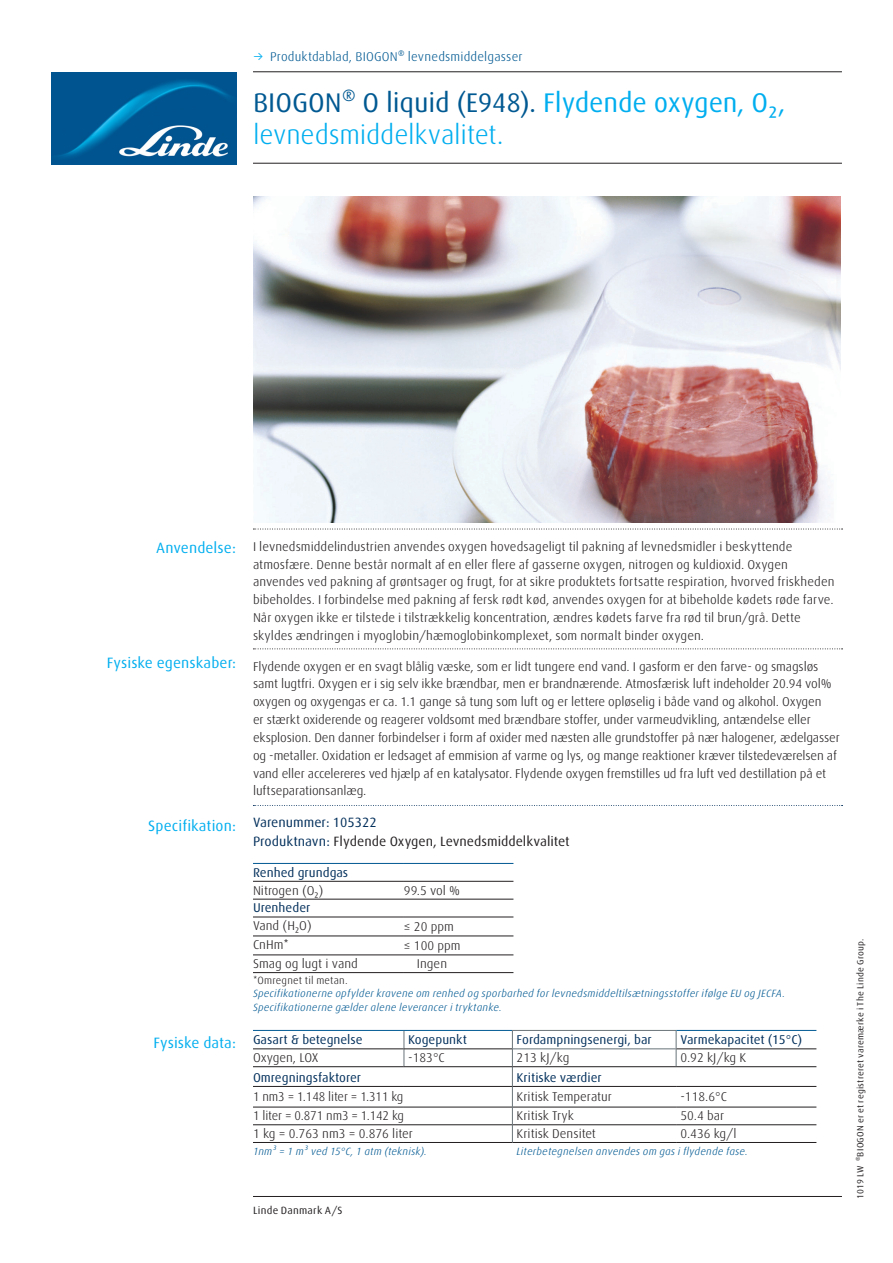
<style>
.page{position:relative;width:893px;height:1263px;background:#fff}
.page>*{position:absolute;margin:0;border:0;box-sizing:border-box;transform-origin:0 0}
.t1{font:300 27px/32.4px "Linde Dax Global";letter-spacing:-.01em;color:#00aeef}
.t2{font:15px "Linde Dax Global";letter-spacing:.005em;color:#00aeef}
.t3{font:13.5px/18.9px "Linde Dax Global";color:#231f20}
.t4{font:300 12.75px/17.9px "Linde Dax Global";letter-spacing:-.01em;color:#231f20}
.t5{font:12.75px "Linde Dax Global";color:#002e5a}
.t6{font:300 12.75px "Linde Dax Global";letter-spacing:.01em;color:#005992}
.t7{font:italic 300 10.5px/13.5px "Linde Dax Global";letter-spacing:.02em;color:#005992}
.t8{font:300 10.5px "Linde Dax Global";letter-spacing:.02em;color:#231f20}
.t9{font:10.5px "Linde Dax Global";letter-spacing:.02em;color:#231f20}
.t10{font:9px "Linde Dax Global";letter-spacing:.025em;color:#231f20}
.s1{font-weight:400;color:#00aeef}
.s2{font-weight:400}
.s3{font-weight:400;color:#005992}
.s4{color:#002e5a}
</style>
<div class="page">
<img style="left:253px;top:196px;width:587px;height:327px">
<hr style="left:253px;top:1196px;width:589px;height:1px;background:#231f20">
<hr style="left:253px;top:71px;width:589px;height:1px;background:#231f20">
<hr style="left:253px;top:163px;width:589px;height:1px;background:#231f20">
<img style="left:51px;top:72px;width:185px;height:92px">
<svg style="left:253px;top:529px;width:590px;height:1px"></svg>
<svg style="left:253px;top:648px;width:590px;height:1px"></svg>
<svg style="left:253px;top:805px;width:590px;height:1px"></svg>
<hr style="left:253px;top:881px;width:151px;height:1px;background:#231f20">
<hr style="left:404px;top:881px;width:109px;height:1px;background:#231f20">
<hr style="left:253px;top:899px;width:151px;height:1px;background:#231f20">
<hr style="left:404px;top:899px;width:109px;height:1px;background:#231f20">
<hr style="left:253px;top:917px;width:151px;height:1px;background:#231f20">
<hr style="left:404px;top:917px;width:109px;height:1px;background:#231f20">
<hr style="left:253px;top:936px;width:151px;height:1px;background:#231f20">
<hr style="left:404px;top:936px;width:109px;height:1px;background:#231f20">
<hr style="left:253px;top:955px;width:151px;height:1px;background:#231f20">
<hr style="left:404px;top:955px;width:109px;height:1px;background:#231f20">
<hr style="left:253px;top:972px;width:151px;height:1px;background:#231f20">
<hr style="left:404px;top:972px;width:109px;height:1px;background:#231f20">
<hr style="left:253px;top:863px;width:151px;height:1px;background:#005992">
<hr style="left:404px;top:863px;width:109px;height:1px;background:#005992">
<hr style="left:253px;top:1048px;width:151px;height:1px;background:#231f20">
<hr style="left:253px;top:1066px;width:151px;height:1px;background:#231f20">
<hr style="left:253px;top:1086px;width:151px;height:1px;background:#231f20">
<hr style="left:404px;top:1086px;width:108px;height:1px;background:#231f20">
<hr style="left:676px;top:1086px;width:140px;height:1px;background:#231f20">
<hr style="left:253px;top:1107px;width:151px;height:1px;background:#231f20">
<hr style="left:404px;top:1107px;width:108px;height:1px;background:#231f20">
<hr style="left:676px;top:1107px;width:140px;height:1px;background:#231f20">
<hr style="left:253px;top:1124px;width:151px;height:1px;background:#231f20">
<hr style="left:404px;top:1124px;width:108px;height:1px;background:#231f20">
<hr style="left:676px;top:1124px;width:140px;height:1px;background:#231f20">
<hr style="left:253px;top:1142px;width:151px;height:1px;background:#231f20">
<hr style="left:404px;top:1142px;width:108px;height:1px;background:#231f20">
<hr style="left:676px;top:1142px;width:140px;height:1px;background:#231f20">
<hr style="left:253px;top:1030px;width:151px;height:1px;background:#005992">
<hr style="left:512px;top:1066px;width:164px;height:1px;background:#231f20">
<hr style="left:512px;top:1086px;width:164px;height:1px;background:#231f20">
<hr style="left:512px;top:1107px;width:164px;height:1px;background:#231f20">
<hr style="left:512px;top:1124px;width:164px;height:1px;background:#231f20">
<hr style="left:512px;top:1142px;width:164px;height:1px;background:#231f20">
<hr style="left:512px;top:1030px;width:164px;height:1px;background:#687379">
<hr style="left:513px;top:1048px;width:163px;height:1px;background:#687379">
<hr style="left:676px;top:1030px;width:140px;height:1px;background:#005992">
<svg style="left:676px;top:1031px;width:1px;height:35px"></svg>
<hr style="left:676px;top:1048px;width:140px;height:1px;background:#231f20">
<hr style="left:676px;top:1066px;width:140px;height:1px;background:#231f20">
<hr style="left:404px;top:1030px;width:108px;height:1px;background:#005992">
<svg style="left:404px;top:1031px;width:1px;height:35px"></svg>
<svg style="left:512px;top:1031px;width:1px;height:111px"></svg>
<hr style="left:404px;top:1048px;width:108px;height:1px;background:#231f20">
<hr style="left:404px;top:1066px;width:108px;height:1px;background:#231f20">
<p class="t6" style="left:253px;top:49px;width:271px"><span class="s1">→</span> Produktdablad, BIOGON<span class="s2">®</span> levnedsmiddelgasser</p>
<h1 class="t1" style="left:253px;top:86px;width:534px"><span class="s3">BIOGON® O liquid (E948).</span> <span class="s2">Flydende oxygen, O₂, </span>levnedsmiddelkvalitet.</h1>
<p class="t2" style="left:156px;top:539px;width:81px">Anvendelse:</p>
<p class="t2" style="left:107px;top:654px;width:131px">Fysiske egenskaber:</p>
<p class="t2" style="left:148px;top:817px;width:89px">Specifikation:</p>
<p class="t2" style="left:154px;top:1034px;width:84px">Fysiske data:</p>
<p class="t4" style="left:253px;top:537px;width:583px">I levnedsmiddelindustrien anvendes oxygen hovedsageligt til pakning af levnedsmidler i beskyttende atmosfære. Denne består normalt af en eller flere af gasserne oxygen, nitrogen og kuldioxid. Oxygen anvendes ved pakning af grøntsager og frugt, for at sikre produktets fortsatte respiration, hvorved friskheden bibeholdes. I forbindelse med pakning af fersk rødt kød, anvendes oxygen for at bibeholde kødets røde farve.<br>Når oxygen ikke er tilstede i tilstrækkelig koncentration, ændres kødets farve fra rød til brun/grå. Dette skyldes ændringen i myoglobin/hæmoglobinkomplexet, som normalt binder oxygen.</p>
<p class="t4" style="left:253px;top:657px;width:588px">Flydende oxygen er en svagt blålig væske, som er lidt tungere end vand. I gasform er den farve- og smagsløs samt lugtfri. Oxygen er i sig selv ikke brændbar, men er brandnærende. Atmosfærisk luft indeholder 20.94 vol% oxygen og oxygengas er ca. 1.1 gange så tung som luft og er lettere opløselig i både vand og alkohol. Oxygen<br>er stærkt oxiderende og reagerer voldsomt med brændbare stoffer, under varmeudvikling, antændelse eller eksplosion. Den danner forbindelser i form af oxider med næsten alle grundstoffer på nær halogener, ædelgasser og -metaller. Oxidation er ledsaget af emmision af varme og lys, og mange reaktioner kræver tilstedeværelsen af vand eller accelereres ved hjælp af en katalysator. Flydende oxygen fremstilles ud fra luft ved destillation på et luftseparationsanlæg.</p>
<p class="t3" style="left:253px;top:813px;width:318px"><span class="s4">Varenummer: 105322<br>Produktnavn:</span> Flydende Oxygen, Levnedsmiddelkvalitet</p>
<p class="t5" style="left:253px;top:865px;width:97px">Renhed grundgas</p>
<p class="t4" style="left:253px;top:881px;width:72px">Nitrogen (O₂)</p>
<p class="t4" style="left:404px;top:881px;width:58px">99.5 vol %</p>
<p class="t5" style="left:253px;top:900px;width:59px">Urenheder</p>
<p class="t4" style="left:253px;top:917px;width:60px">Vand (H₂O)</p>
<p class="t4" style="left:404px;top:917px;width:52px">≤ 20 ppm</p>
<p class="t4" style="left:253px;top:936px;width:37px">CnHm*</p>
<p class="t4" style="left:404px;top:936px;width:58px">≤ 100 ppm</p>
<p class="t4" style="left:253px;top:955px;width:106px">Smag og lugt i vand</p>
<p class="t4" style="left:417px;top:955px;width:32px">Ingen</p>
<p class="t8" style="left:253px;top:974px;width:96px">*Omregnet til metan.</p>
<p class="t7" style="left:253px;top:987px;width:534px">Specifikationerne opfylder kravene om renhed og sporbarhed for levnedsmiddeltilsætningsstoffer ifølge EU og JECFA.<br>Specifikationerne gælder alene leverancer i tryktanke.</p>
<p class="t5" style="left:253px;top:1032px;width:111px">Gasart &amp; betegnelse</p>
<p class="t5" style="left:408px;top:1032px;width:60px">Kogepunkt</p>
<p class="t5" style="left:517px;top:1032px;width:137px">Fordampningsenergi, bar</p>
<p class="t5" style="left:680px;top:1032px;width:124px">Varmekapacitet (15°C)</p>
<p class="t4" style="left:253px;top:1049px;width:67px">Oxygen, LOX</p>
<p class="t4" style="left:408px;top:1049px;width:38px">-183°C</p>
<p class="t4" style="left:517px;top:1049px;width:54px">213 kJ/kg</p>
<p class="t4" style="left:680px;top:1049px;width:67px">0.92 kJ/kg K</p>
<p class="t5" style="left:253px;top:1070px;width:110px">Omregningsfaktorer</p>
<p class="t5" style="left:517px;top:1070px;width:87px">Kritiske værdier</p>
<p class="t4" style="left:253px;top:1088px;width:152px">1 nm3 = 1.148 liter = 1.311 kg</p>
<p class="t4" style="left:517px;top:1088px;width:97px">Kritisk Temperatur</p>
<p class="t4" style="left:680px;top:1088px;width:48px">-118.6°C</p>
<p class="t4" style="left:253px;top:1107px;width:153px">1 liter = 0.871 nm3 = 1.142 kg</p>
<p class="t4" style="left:517px;top:1107px;width:59px">Kritisk Tryk</p>
<p class="t4" style="left:680px;top:1107px;width:45px">50.4 bar</p>
<p class="t4" style="left:253px;top:1125px;width:161px">1 kg = 0.763 nm3 = 0.876 liter</p>
<p class="t4" style="left:517px;top:1125px;width:81px">Kritisk Densitet</p>
<p class="t4" style="left:680px;top:1125px;width:58px">0.436 kg/l</p>
<p class="t7" style="left:253px;top:1144px;width:175px">1nm³ = 1 m³ ved 15°C, 1 atm (teknisk).</p>
<p class="t7" style="left:516px;top:1144px;width:233px">Literbetegnelsen anvendes om gas i flydende fase.</p>
<p class="t9" style="left:253px;top:1204px;width:91px">Linde Danmark A/S</p>
<p class="t10" style="left:855px;top:1198px;width:261px;rotate:-90deg">1019 LW ®BIOGON er et registreret varemærke i The Linde Group.</p>
</div>
